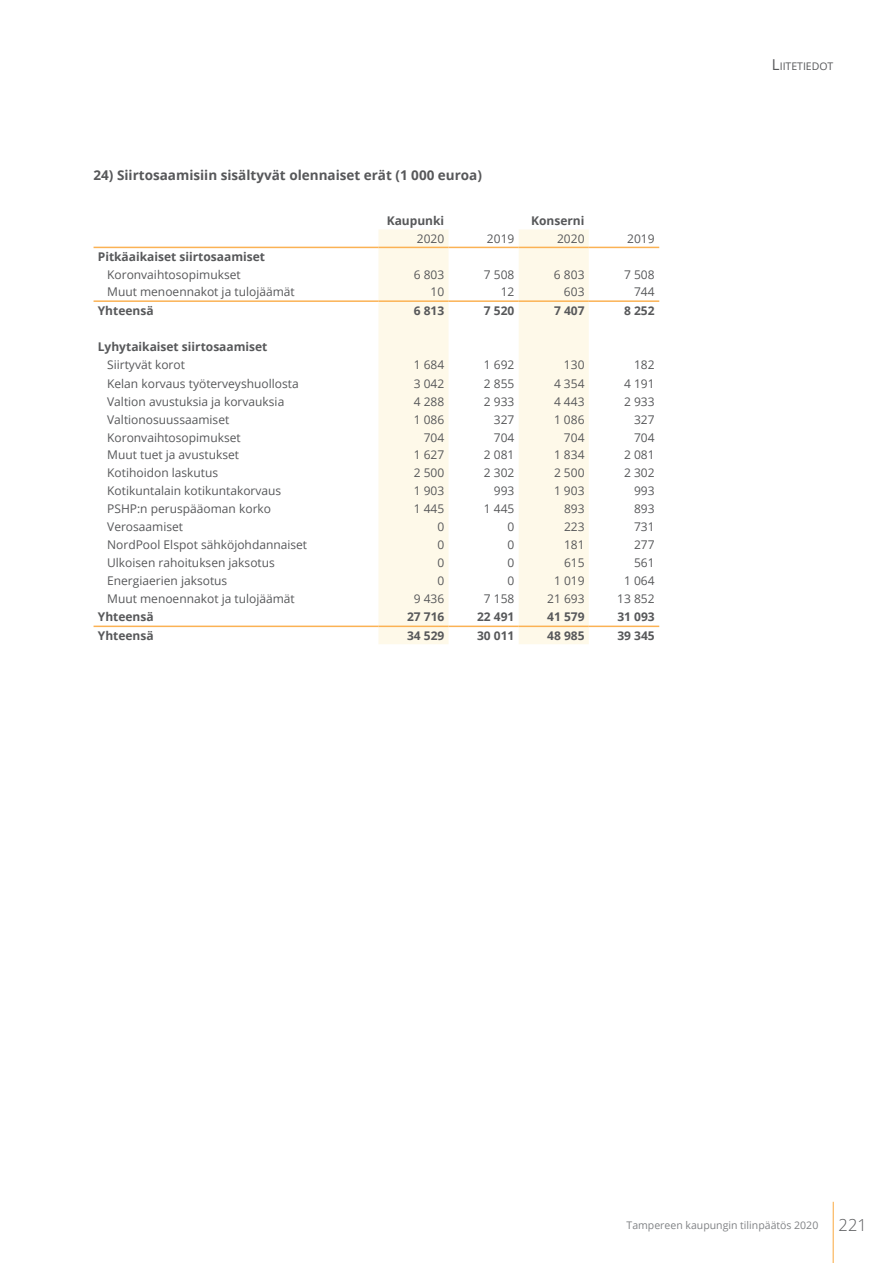
<style>
.page{position:relative;width:893px;height:1263px;background:#fff}
.page>*{position:absolute;margin:0;border:0;box-sizing:border-box;transform-origin:0 0}
.t1{font:700 13.5px "Open Sans";color:#57585a}
.t2{font:12px "Open Sans";color:#57585a}
.t3{font:700 12px "Open Sans";color:#57585a}
.t4{font:10.5px "Open Sans";color:#808285}
.t5{font:10.5px "Open Sans";color:#57585a}
.s1{font-size:15px}
.s2{font-weight:300;font-size:16.5px;color:#57585a}
</style>
<div class="page">
<hr style="left:833px;top:1202px;width:1px;height:61px;background:#fbb254">
<svg style="left:378px;top:229px;width:211px;height:415px;fill:#fef9e9"></svg>
<hr style="left:449px;top:247px;width:70px;height:1px;background:#fbb254">
<hr style="left:589px;top:247px;width:70px;height:1px;background:#fbb254">
<hr style="left:94px;top:247px;width:284px;height:1px;background:#fbb254">
<hr style="left:378px;top:247px;width:71px;height:1px;background:#fbb254">
<hr style="left:519px;top:247px;width:70px;height:1px;background:#fbb254">
<hr style="left:94px;top:626px;width:284px;height:1px;background:#fbb254">
<hr style="left:378px;top:626px;width:71px;height:1px;background:#fbb254">
<hr style="left:449px;top:626px;width:70px;height:1px;background:#fbb254">
<hr style="left:378px;top:300px;width:71px;height:2px;background:#fbb254">
<hr style="left:519px;top:626px;width:70px;height:1px;background:#fbb254">
<hr style="left:94px;top:300px;width:284px;height:2px;background:#fbb254">
<hr style="left:519px;top:300px;width:70px;height:2px;background:#fbb254">
<hr style="left:589px;top:626px;width:70px;height:1px;background:#fbb254">
<hr style="left:449px;top:300px;width:70px;height:2px;background:#fbb254">
<hr style="left:589px;top:300px;width:70px;height:2px;background:#fbb254">
<p class="t1" style="left:94px;top:166px;width:390px">24) Siirtosaamisiin sisältyvät olennaiset erät (1 000 euroa)</p>
<p class="t3" style="left:387px;top:212px;width:59px">Kaupunki</p>
<p class="t3" style="left:531px;top:212px;width:55px">Konserni</p>
<p class="t2" style="left:417px;top:230px;width:29px">2020</p>
<p class="t2" style="left:487px;top:230px;width:29px">2019</p>
<p class="t2" style="left:557px;top:230px;width:29px">2020</p>
<p class="t2" style="left:627px;top:230px;width:29px">2019</p>
<p class="t3" style="left:98px;top:248px;width:169px">Pitkäaikaiset siirtosaamiset</p>
<p class="t2" style="left:107px;top:266px;width:135px">Koronvaihtosopimukset</p>
<p class="t2" style="left:414px;top:266px;width:32px">6 803</p>
<p class="t2" style="left:484px;top:266px;width:32px">7 508</p>
<p class="t2" style="left:554px;top:266px;width:32px">6 803</p>
<p class="t2" style="left:624px;top:266px;width:32px">7 508</p>
<p class="t2" style="left:107px;top:284px;width:189px">Muut menoennakot ja tulojäämät</p>
<p class="t2" style="left:431px;top:284px;width:15px">10</p>
<p class="t2" style="left:501px;top:284px;width:15px">12</p>
<p class="t2" style="left:564px;top:284px;width:22px">603</p>
<p class="t2" style="left:634px;top:284px;width:22px">744</p>
<p class="t3" style="left:98px;top:302px;width:57px">Yhteensä</p>
<p class="t3" style="left:414px;top:302px;width:32px">6 813</p>
<p class="t3" style="left:484px;top:302px;width:32px">7 520</p>
<p class="t3" style="left:554px;top:302px;width:32px">7 407</p>
<p class="t3" style="left:624px;top:302px;width:32px">8 252</p>
<p class="t3" style="left:98px;top:338px;width:171px">Lyhytaikaiset siirtosaamiset</p>
<p class="t2" style="left:107px;top:357px;width:79px">Siirtyvät korot</p>
<p class="t2" style="left:414px;top:357px;width:32px">1 684</p>
<p class="t2" style="left:484px;top:357px;width:32px">1 692</p>
<p class="t2" style="left:564px;top:357px;width:22px">130</p>
<p class="t2" style="left:634px;top:357px;width:22px">182</p>
<p class="t2" style="left:107px;top:375px;width:193px">Kelan korvaus työterveyshuollosta</p>
<p class="t2" style="left:414px;top:375px;width:32px">3 042</p>
<p class="t2" style="left:484px;top:375px;width:32px">2 855</p>
<p class="t2" style="left:554px;top:375px;width:32px">4 354</p>
<p class="t2" style="left:624px;top:375px;width:32px">4 191</p>
<p class="t2" style="left:107px;top:393px;width:179px">Valtion avustuksia ja korvauksia</p>
<p class="t2" style="left:414px;top:393px;width:32px">4 288</p>
<p class="t2" style="left:484px;top:393px;width:32px">2 933</p>
<p class="t2" style="left:554px;top:393px;width:32px">4 443</p>
<p class="t2" style="left:624px;top:393px;width:32px">2 933</p>
<p class="t2" style="left:107px;top:411px;width:124px">Valtionosuussaamiset</p>
<p class="t2" style="left:414px;top:411px;width:32px">1 086</p>
<p class="t2" style="left:494px;top:411px;width:22px">327</p>
<p class="t2" style="left:554px;top:411px;width:32px">1 086</p>
<p class="t2" style="left:634px;top:411px;width:22px">327</p>
<p class="t2" style="left:107px;top:429px;width:135px">Koronvaihtosopimukset</p>
<p class="t2" style="left:424px;top:429px;width:22px">704</p>
<p class="t2" style="left:494px;top:429px;width:22px">704</p>
<p class="t2" style="left:564px;top:429px;width:22px">704</p>
<p class="t2" style="left:634px;top:429px;width:22px">704</p>
<p class="t2" style="left:107px;top:447px;width:133px">Muut tuet ja avustukset</p>
<p class="t2" style="left:414px;top:447px;width:32px">1 627</p>
<p class="t2" style="left:484px;top:447px;width:32px">2 081</p>
<p class="t2" style="left:554px;top:447px;width:32px">1 834</p>
<p class="t2" style="left:624px;top:447px;width:32px">2 081</p>
<p class="t2" style="left:107px;top:465px;width:113px">Kotihoidon laskutus</p>
<p class="t2" style="left:414px;top:465px;width:32px">2 500</p>
<p class="t2" style="left:484px;top:465px;width:32px">2 302</p>
<p class="t2" style="left:554px;top:465px;width:32px">2 500</p>
<p class="t2" style="left:624px;top:465px;width:32px">2 302</p>
<p class="t2" style="left:107px;top:483px;width:176px">Kotikuntalain kotikuntakorvaus</p>
<p class="t2" style="left:414px;top:483px;width:32px">1 903</p>
<p class="t2" style="left:494px;top:483px;width:22px">993</p>
<p class="t2" style="left:554px;top:483px;width:32px">1 903</p>
<p class="t2" style="left:634px;top:483px;width:22px">993</p>
<p class="t2" style="left:107px;top:501px;width:165px">PSHP:n peruspääoman korko</p>
<p class="t2" style="left:414px;top:501px;width:32px">1 445</p>
<p class="t2" style="left:484px;top:501px;width:32px">1 445</p>
<p class="t2" style="left:564px;top:501px;width:22px">893</p>
<p class="t2" style="left:634px;top:501px;width:22px">893</p>
<p class="t2" style="left:107px;top:519px;width:77px">Verosaamiset</p>
<p class="t2" style="left:437px;top:519px;width:8px">0</p>
<p class="t2" style="left:508px;top:519px;width:8px">0</p>
<p class="t2" style="left:564px;top:519px;width:22px">223</p>
<p class="t2" style="left:634px;top:519px;width:22px">731</p>
<p class="t2" style="left:107px;top:536px;width:201px">NordPool Elspot sähköjohdannaiset</p>
<p class="t2" style="left:437px;top:536px;width:8px">0</p>
<p class="t2" style="left:508px;top:536px;width:8px">0</p>
<p class="t2" style="left:564px;top:536px;width:22px">181</p>
<p class="t2" style="left:634px;top:536px;width:22px">277</p>
<p class="t2" style="left:107px;top:554px;width:169px">Ulkoisen rahoituksen jaksotus</p>
<p class="t2" style="left:437px;top:554px;width:8px">0</p>
<p class="t2" style="left:508px;top:554px;width:8px">0</p>
<p class="t2" style="left:564px;top:554px;width:22px">615</p>
<p class="t2" style="left:634px;top:554px;width:22px">561</p>
<p class="t2" style="left:107px;top:572px;width:122px">Energiaerien jaksotus</p>
<p class="t2" style="left:437px;top:572px;width:8px">0</p>
<p class="t2" style="left:508px;top:572px;width:8px">0</p>
<p class="t2" style="left:554px;top:572px;width:32px">1 019</p>
<p class="t2" style="left:624px;top:572px;width:32px">1 064</p>
<p class="t2" style="left:107px;top:590px;width:189px">Muut menoennakot ja tulojäämät</p>
<p class="t2" style="left:414px;top:590px;width:32px">9 436</p>
<p class="t2" style="left:484px;top:590px;width:32px">7 158</p>
<p class="t2" style="left:547px;top:590px;width:39px">21 693</p>
<p class="t2" style="left:617px;top:590px;width:39px">13 852</p>
<p class="t3" style="left:98px;top:608px;width:57px">Yhteensä</p>
<p class="t3" style="left:407px;top:608px;width:39px">27 716</p>
<p class="t3" style="left:477px;top:608px;width:39px">22 491</p>
<p class="t3" style="left:547px;top:608px;width:39px">41 579</p>
<p class="t3" style="left:617px;top:608px;width:39px">31 093</p>
<p class="t3" style="left:98px;top:627px;width:57px">Yhteensä</p>
<p class="t3" style="left:407px;top:627px;width:39px">34 529</p>
<p class="t3" style="left:477px;top:627px;width:39px">30 011</p>
<p class="t3" style="left:547px;top:627px;width:39px">48 985</p>
<p class="t3" style="left:617px;top:627px;width:39px">39 345</p>
<p class="t5" style="left:772px;top:59px;width:63px"><span class="s1">L</span>IITETIEDOT</p>
<p class="t4" style="left:627px;top:1218px;width:242px">Tampereen kaupungin tilinpäätös 2020 <span class="s2">221</span></p>
</div>
